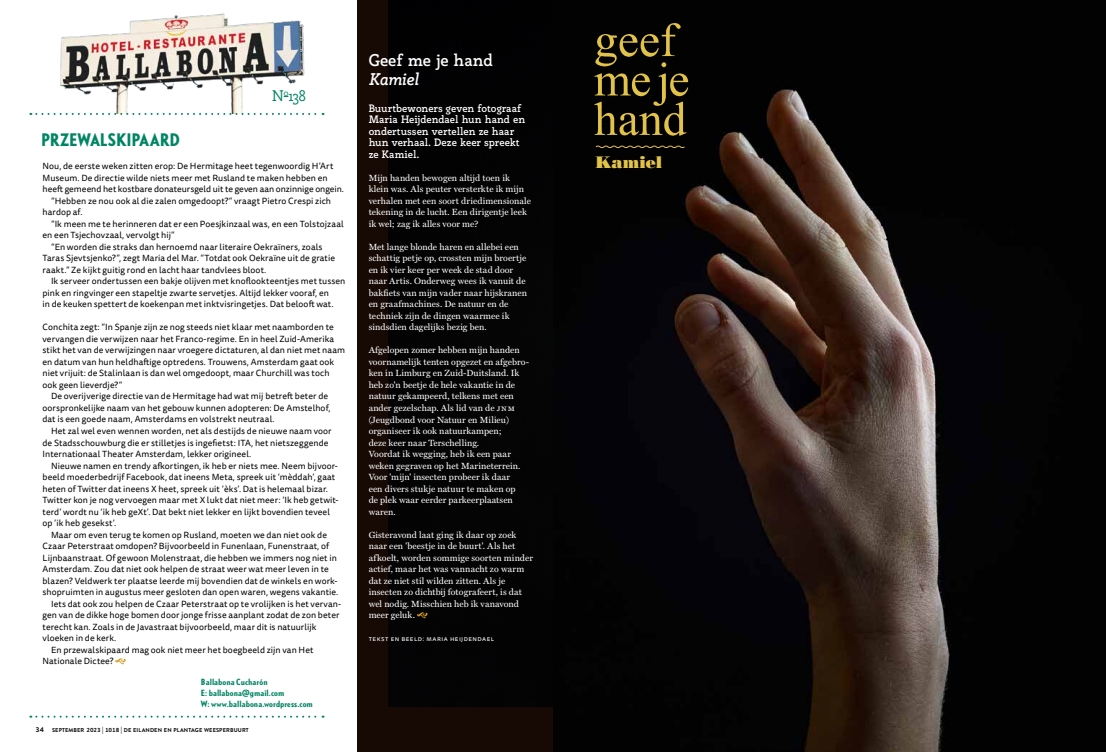
<style>
.page{position:relative;width:1106px;height:752px;background:#fff}
.page>*{position:absolute;margin:0;border:0;box-sizing:border-box;transform-origin:0 0}
.t1{font:16.6px "Bodoni Poster";color:#e2c34a}
.t2{font:700 16.5px "Rogliano";letter-spacing:-.005em;color:#fff}
.t3{font:italic 700 16.5px "Rogliano";letter-spacing:-.015em;color:#fff}
.t4{font:700 16.1px "DTL Nobel TOT Con";letter-spacing:-.01em;color:#008563}
.t5{font:15px "Rogliano";color:#008563}
.t6{font:700 10.5px/11.5px "Rogliano";letter-spacing:-.01em;color:#fff}
.t7{font:9px/11.5px "Miller Text";letter-spacing:.01em;color:#fff}
.t8{font:8.9px "Tisa Sans Pro";letter-spacing:.005em;color:#000}
.t9{font:700 8px/11px "DTL Nobel TOT Con";letter-spacing:.005em;color:#008563}
.t10{font:7px "Tisa Sans Pro";letter-spacing:.07em;color:#fff}
.t11{font:700 5.6px "Brandon Grotesque";letter-spacing:.025em;color:#000}
.s1{font-family:"Miller Text Roman SC"}
.s2{font-size:7px}
.s3{font-size:6px}
</style>
<div class="page">
<img style="left:553px;top:0;width:553px;height:751px">
<svg style="left:595px;top:146px;width:90px;height:2px"></svg>
<img style="left:583px;top:0;width:115px;height:146px">
<img style="left:60px;top:13px;width:245px;height:100px">
<svg style="left:115px;top:658px;width:11px;height:6px"></svg>
<svg style="left:30px;top:113px;width:293px;height:2px"></svg>
<svg style="left:30px;top:715px;width:293px;height:2px"></svg>
<div style="left:357px;top:0;width:196px;height:751px;background:#170a04"></div>
<div style="left:389px;top:0;width:163px;height:706px;background:#030304"></div>
<svg style="left:417px;top:612px;width:10px;height:6px"></svg>
<h2 class="t2" style="left:369px;top:49px;width:126px">Geef me je hand</h2>
<h2 class="t3" style="left:369px;top:68px;width:51px">Kamiel</h2>
<p class="t6" style="left:369px;top:102px;width:158px">Buurtbewoners geven fotograaf<br>Maria Heijdendael hun hand en ondertussen vertellen ze haar hun verhaal. Deze keer spreekt ze Kamiel.</p>
<p class="t7" style="left:369px;top:172px;width:164px">Mijn handen bewogen altijd toen ik klein was. Als peuter versterkte ik mijn verhalen met een soort driedimensionale tekening in de lucht. Een dirigentje leek ik wel; zag ik alles voor me?</p>
<p class="t7" style="left:369px;top:241px;width:160px">Met lange blonde haren en allebei een schattig petje op, crossten mijn broertje en ik vier keer per week de stad door naar Artis. Onderweg wees ik vanuit de bakfiets van mijn vader naar hijskranen en graafmachines. De natuur en de techniek zijn de dingen waarmee ik sindsdien dagelijks bezig ben.</p>
<p class="t7" style="left:369px;top:344px;width:162px">Afgelopen zomer hebben mijn handen voornamelijk tenten opgezet en afgebro&shy;ken in Limburg en Zuid-Duitsland. Ik heb zo'n beetje de hele vakantie in de natuur gekampeerd, telkens met een ander gezelschap. Als lid van de <span class="s1">jnm </span>(Jeugdbond voor Natuur en Milieu) organiseer ik ook natuurkampen;<br>deze keer naar Terschelling.<br>Voordat ik wegging, heb ik een paar weken gegraven op het Marineterrein.<br>Voor 'mijn' insecten probeer ik daar<br>een divers stukje natuur te maken op<br>de plek waar eerder parkeerplaatsen waren.</p>
<p class="t7" style="left:369px;top:528px;width:166px">Gisteravond laat ging ik daar op zoek naar een 'beestje in de buurt'. Als het afkoelt, worden sommige soorten minder actief, maar het was vannacht zo warm dat ze niet stil wilden zitten. Als je insecten zo dichtbij fotografeert, is dat wel nodig. Misschien heb ik vanavond meer geluk.</p>
<p class="t10" style="left:369px;top:633px;width:127px">tekst en beeld: maria heijdendael</p>
<h3 class="t5" style="left:272px;top:86px;width:36px">N<sup>O</sup>138</h3>
<h3 class="t4" style="left:41px;top:129px;width:140px">PRZEWALSKIPAARD</h3>
<p class="t8" style="left:43px;top:160px;width:292px">Nou, de eerste weken zitten erop: De Hermitage heet tegenwoordig H’Art</p>
<h1 class="t1" style="left:596px;top:152px;width:68px">Kamiel</h1>
<p class="t8" style="left:43px;top:171px;width:287px">Museum. De directie wilde niets meer met Rusland te maken hebben en</p>
<p class="t8" style="left:43px;top:183px;width:303px">heeft gemeend het kostbare donateursgeld uit te geven aan onzinnige ongein.</p>
<p class="t8" style="left:51px;top:194px;width:281px">“Hebben ze nou ook al die zalen omgedoopt?” vraagt Pietro Crespi zich</p>
<p class="t8" style="left:43px;top:206px;width:41px">hardop af.</p>
<p class="t8" style="left:51px;top:217px;width:294px">“Ik meen me te herinneren dat er een Poesjkinzaal was, en een Tolstojzaal</p>
<p class="t8" style="left:43px;top:229px;width:133px">en een Tsjechovzaal, vervolgt hij”</p>
<p class="t8" style="left:51px;top:240px;width:273px">“En worden die straks dan hernoemd naar literaire Oekraïners, zoals</p>
<p class="t8" style="left:43px;top:252px;width:294px">Taras Sjevtsjenko?”, zegt Maria del Mar. “Totdat ook Oekraïne uit de gratie</p>
<p class="t8" style="left:43px;top:263px;width:225px">raakt.” Ze kijkt guitig rond en lacht haar tandvlees bloot.</p>
<p class="t8" style="left:51px;top:275px;width:296px">Ik serveer ondertussen een bakje olijven met knoflookteentjes met tussen</p>
<p class="t8" style="left:43px;top:286px;width:288px">pink en ringvinger een stapeltje zwarte servetjes. Altijd lekker vooraf, en</p>
<p class="t8" style="left:43px;top:298px;width:292px">in de keuken spettert de koekenpan met inktvisringetjes. Dat belooft wat.</p>
<p class="t8" style="left:43px;top:321px;width:293px">Conchita zegt: “In Spanje zijn ze nog steeds niet klaar met naamborden te</p>
<p class="t8" style="left:43px;top:332px;width:293px">vervangen die verwijzen naar het Franco-regime. En in heel Zuid-Amerika</p>
<p class="t8" style="left:43px;top:344px;width:304px">stikt het van de verwijzingen naar vroegere dictaturen, al dan niet met naam</p>
<p class="t8" style="left:43px;top:355px;width:293px">en datum van hun heldhaftige optredens. Trouwens, Amsterdam gaat ook</p>
<p class="t8" style="left:43px;top:367px;width:288px">niet vrijuit: de Stalinlaan is dan wel omgedoopt, maar Churchill was toch</p>
<p class="t8" style="left:43px;top:378px;width:81px">ook geen lieverdje?”</p>
<p class="t8" style="left:51px;top:390px;width:278px">De overijverige directie van de Hermitage had wat mij betreft beter de</p>
<p class="t8" style="left:43px;top:401px;width:289px">oorspronkelijke naam van het gebouw kunnen adopteren: De Amstelhof,</p>
<p class="t8" style="left:43px;top:413px;width:234px">dat is een goede naam, Amsterdams en volstrekt neutraal.</p>
<p class="t8" style="left:51px;top:424px;width:282px">Het zal wel even wennen worden, net als destijds de nieuwe naam voor</p>
<p class="t8" style="left:43px;top:436px;width:287px">de Stadsschouwburg die er stilletjes is ingefietst: ITA, het nietszeggende</p>
<p class="t8" style="left:43px;top:447px;width:210px">Internationaal Theater Amsterdam, lekker origineel.</p>
<p class="t8" style="left:51px;top:459px;width:288px">Nieuwe namen en trendy afkortingen, ik heb er niets mee. Neem bijvoor-</p>
<p class="t8" style="left:43px;top:470px;width:294px">beeld moederbedrijf Facebook, dat ineens Meta, spreek uit ‘mèddah’, gaat</p>
<p class="t8" style="left:43px;top:482px;width:287px">heten of Twitter dat ineens X heet, spreek uit ‘èks’. Dat is helemaal bizar.</p>
<p class="t8" style="left:43px;top:493px;width:297px">Twitter kon je nog vervoegen maar met X lukt dat niet meer: ‘Ik heb getwit-</p>
<p class="t8" style="left:43px;top:505px;width:289px">terd’ wordt nu ‘ik heb geXt’. Dat bekt niet lekker en lijkt bovendien teveel</p>
<p class="t8" style="left:43px;top:516px;width:75px">op ‘ik heb gesekst’.</p>
<p class="t8" style="left:51px;top:528px;width:277px">Maar om even terug te komen op Rusland, moeten we dan niet ook de</p>
<p class="t8" style="left:43px;top:539px;width:288px">Czaar Peterstraat omdopen? Bijvoorbeeld in Funenlaan, Funenstraat, of</p>
<p class="t8" style="left:43px;top:551px;width:296px">Lijnbaanstraat. Of gewoon Molenstraat, die hebben we immers nog niet in</p>
<p class="t8" style="left:43px;top:562px;width:288px">Amsterdam. Zou dat niet ook helpen de straat weer wat meer leven in te</p>
<p class="t8" style="left:43px;top:574px;width:297px">blazen? Veldwerk ter plaatse leerde mij bovendien dat de winkels en work-</p>
<p class="t8" style="left:43px;top:585px;width:297px">shopruimten in augustus meer gesloten dan open waren, wegens vakantie.</p>
<p class="t8" style="left:51px;top:597px;width:291px">Iets dat ook zou helpen de Czaar Peterstraat op te vrolijken is het vervan-</p>
<p class="t8" style="left:43px;top:608px;width:298px">gen van de dikke hoge bomen door jonge frisse aanplant zodat de zon beter</p>
<p class="t8" style="left:43px;top:620px;width:275px">terecht kan. Zoals in de Javastraat bijvoorbeeld, maar dit is natuurlijk</p>
<p class="t8" style="left:43px;top:631px;width:75px">vloeken in de kerk.</p>
<p class="t8" style="left:51px;top:643px;width:264px">En przewalskipaard mag ook niet meer het boegbeeld zijn van Het</p>
<p class="t8" style="left:43px;top:654px;width:72px">Nationale Dictee?</p>
<p class="t9" style="left:201px;top:675px;width:113px">Ballabona Cucharón<br>E: ballabona@gmail.com<br>W: www.ballabona.wordpress.com</p>
<p class="t11" style="left:35px;top:725px;width:215px"><span class="s2">34</span> SEPTEMBER <span class="s3">2023</span> <span class="s2">|</span> <span class="s3">1018</span> <span class="s2">|</span> DE EILANDEN EN PLANTAGE WEESPERBUURT</p>
</div>
